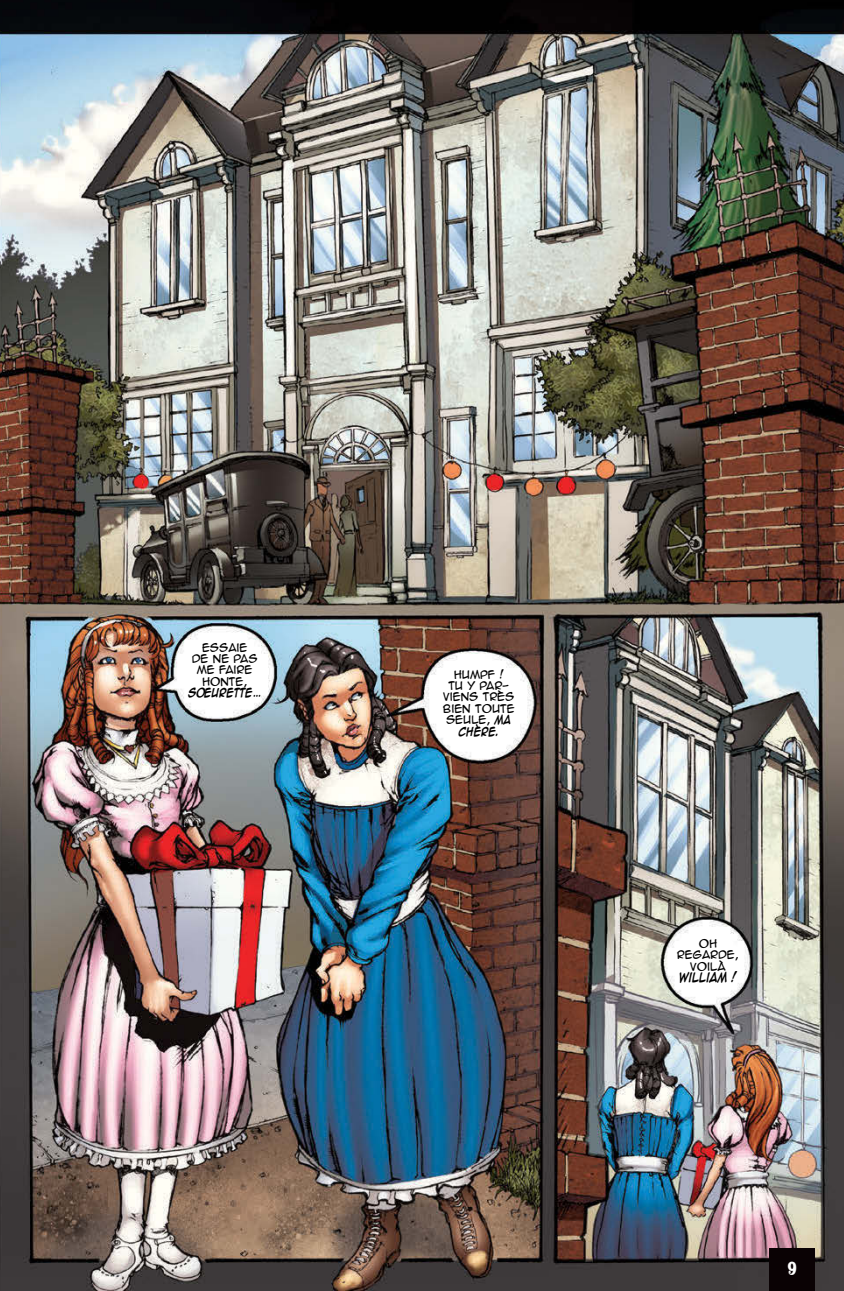
<style>
.page{position:relative;width:844px;height:1291px;background:#fff}
.page>*{position:absolute;margin:0;border:0;box-sizing:border-box;transform-origin:0 0}
.t1{font:900 15.75px "Bobo";color:#fff}
.t2{font:700 11.38px "Anime Ace 2.0 BB";color:#000;scale:.8 1}
.t3{font:10.5px/11.4px "Anime Ace 2.0 BB";color:#000;text-align:center}
.s1{font-weight:700}
</style>
<div class="page">
<img style="left:1px;top:0;width:843px;height:1290px">
<div style="left:769px;top:1248px;width:45px;height:42px;background:#0a0204"></div>
<p class="t3" style="left:188px;top:642px;width:74px">ESSAIE<br>DE NE PAS<br>ME FAIRE<br>HONTE,<br><span class="s1">SOEURETTE</span>…</p>
<p class="t3" style="left:443px;top:669px;width:73px">HUMPF !<br>TU Y PAR-<br>VIENS TRÈS<br>BIEN TOUTE<br>SEULE, <span class="s1">MA<br>CHÈRE.</span></p>
<p class="t3" style="left:677px;top:938px;width:64px">OH<br>REGARDE,<br>VOILÀ</p>
<p class="t2" style="left:679px;top:971px;width:74px">WILLIAM !</p>
<p class="t1" style="left:787px;top:1260px;width:10px">9</p>
</div>
